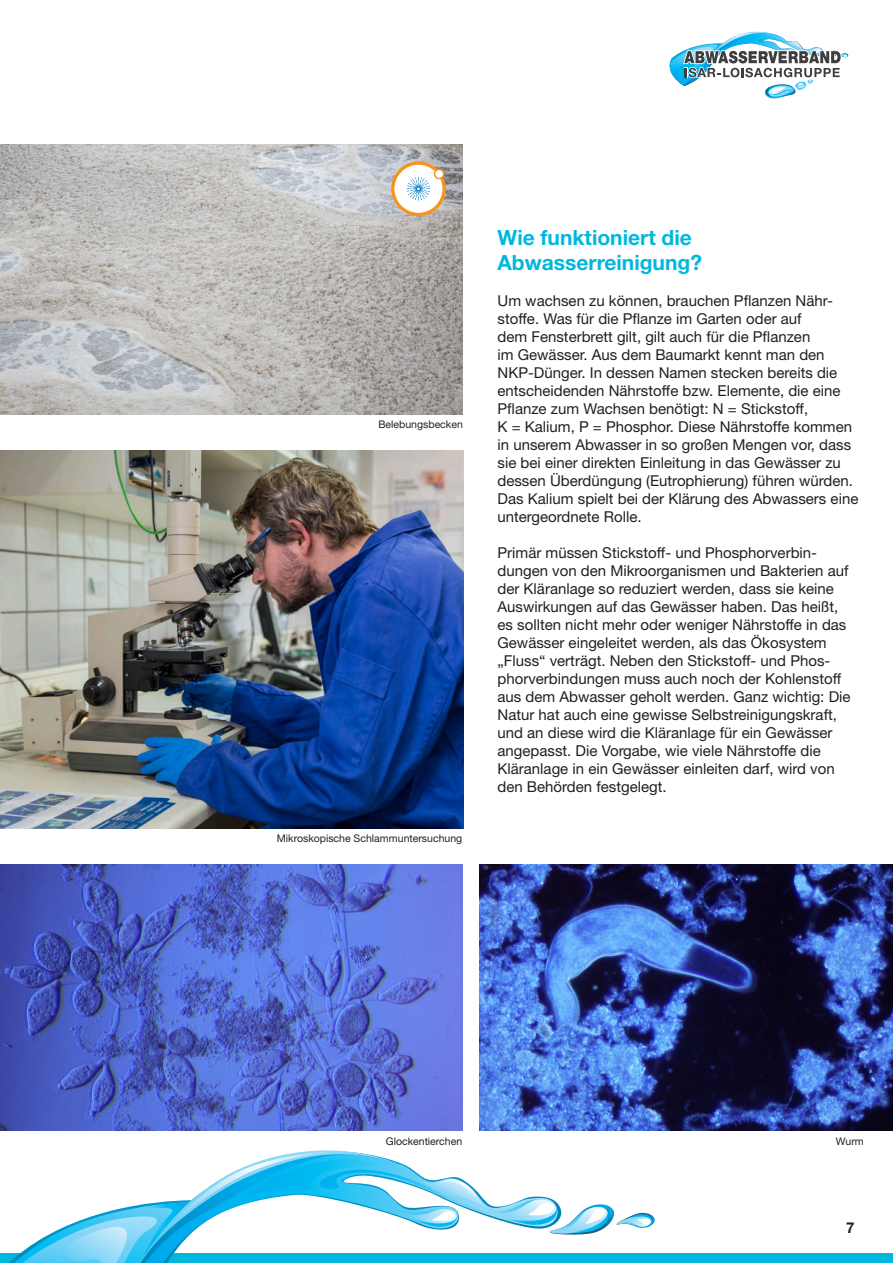
<style>
.page{position:relative;width:893px;height:1263px;background:#fff}
.page>*{position:absolute;margin:0;border:0;box-sizing:border-box;transform-origin:0 0}
.t1{font:700 21px/25.2px "Helvetica Neue LT Std";color:#00b7de}
.t2{font:15px/18px "Helvetica Neue LT Std";color:#231f20}
.t3{font:700 15px "Helvetica Neue LT Std";color:#231f20}
.t4{font:10.5px "Helvetica Neue LT Std";color:#231f20}
</style>
<div class="page">
<img style="left:0;top:144px;width:463px;height:270px">
<img style="left:479px;top:864px;width:414px;height:266px">
<img style="left:0;top:864px;width:462px;height:266px">
<img style="left:0;top:450px;width:463px;height:378px">
<svg style="left:391px;top:161px;width:55px;height:55px"></svg>
<div style="left:0;top:1253px;width:893px;height:10px;background:#00b7de"></div>
<svg style="left:670px;top:31px;width:178px;height:68px"></svg>
<svg style="left:9px;top:1150px;width:646px;height:113px"></svg>
<p class="t4" style="left:378px;top:418px;width:86px">Belebungsbecken</p>
<p class="t4" style="left:277px;top:832px;width:187px">Mikroskopische Schlammuntersuchung</p>
<p class="t1" style="left:497px;top:224px;width:206px">Wie funktioniert die<br>Abwasserreinigung?</p>
<p class="t2" style="left:497px;top:291px;width:362px">Um wachsen zu können, brauchen Pflanzen Nähr&shy;stoffe. Was für die Pflanze im Garten oder auf<br>dem Fensterbrett gilt, gilt auch für die Pflanzen<br>im Gewässer. Aus dem Baumarkt kennt man den NKP-Dünger. In dessen Namen stecken bereits die entscheidenden Nährstoffe bzw. Elemente, die eine Pflanze zum Wachsen benötigt: N = Stickstoff,<br>K = Kalium, P = Phosphor. Diese Nährstoffe kommen in unserem Abwasser in so großen Mengen vor, dass sie bei einer direkten Einleitung in das Gewässer zu dessen Überdüngung (Eutrophierung) führen würden.<br>Das Kalium spielt bei der Klärung des Abwassers eine untergeordnete Rolle.</p>
<p class="t2" style="left:497px;top:543px;width:355px">Primär müssen Stickstoff- und Phosphorverbin&shy;dungen von den Mikroorganismen und Bakterien auf der Kläranlage so reduziert werden, dass sie keine Auswirkungen auf das Gewässer haben. Das heißt, es sollten nicht mehr oder weniger Nährstoffe in das Gewässer eingeleitet werden, als das Ökosystem „Fluss“ verträgt. Neben den Stickstoff- und Phos&shy;phorverbindungen muss auch noch der Kohlenstoff aus dem Abwasser geholt werden. Ganz wichtig: Die Natur hat auch eine gewisse Selbstreinigungskraft, und an diese wird die Kläranlage für ein Gewässer angepasst. Die Vorgabe, wie viele Nährstoffe die Kläranlage in ein Gewässer einleiten darf, wird von den Behörden festgelegt.</p>
<p class="t4" style="left:386px;top:1135px;width:78px">Glockentierchen</p>
<p class="t4" style="left:836px;top:1135px;width:29px">Wurm</p>
<p class="t3" style="left:846px;top:1219px;width:10px">7</p>
</div>
